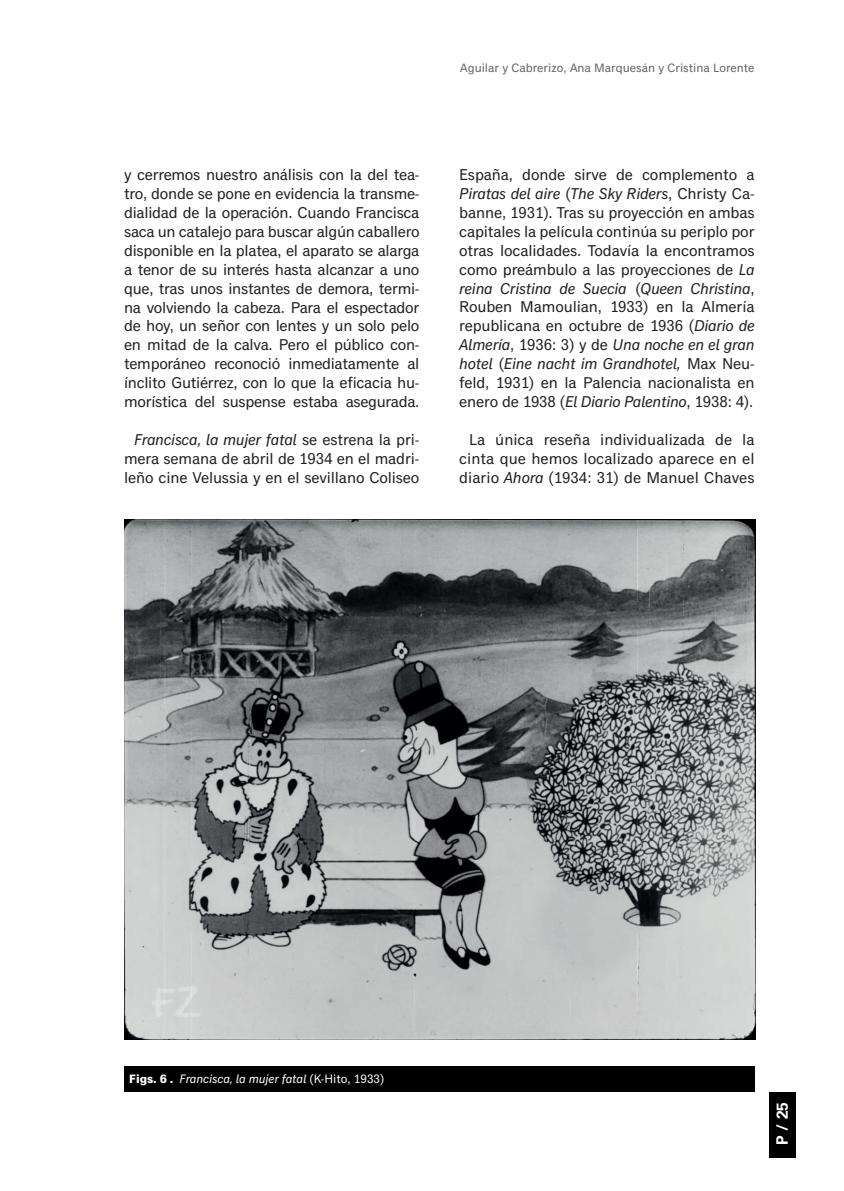
<style>
.page{position:relative;width:844px;height:1191px;background:#fff}
.page>*{position:absolute;margin:0;border:0;box-sizing:border-box;transform-origin:0 0}
.t1{font:15.75px/18.9px "Classic Grotesque Pro";letter-spacing:-.01em;color:#231f20;text-align:justify}
.t2{font:700 15.75px "Univers LT Std";color:#fff}
.t3{font:12.25px "Classic Grotesque Pro";color:#636366}
.t4{font:italic 12.25px "Classic Grotesque Pro";color:#fff}
.s1{font-style:italic}
.s2{font-weight:700;font-style:normal}
.s3{font-style:normal}
</style>
<div class="page">
<div style="left:768px;top:1092px;width:27px;height:65px;background:#000001"></div>
<img style="left:124px;top:520px;width:631px;height:520px">
<div style="left:124px;top:1066px;width:630px;height:25px;background:#000001"></div>
<p class="t1" style="left:124px;top:166px;width:297px">y cerremos nuestro análisis con la del tea&shy;tro, donde se pone en evidencia la transme&shy;dialidad de la operación. Cuando Francisca saca un catalejo para buscar algún caballero disponible en la platea, el aparato se alarga a tenor de su interés hasta alcanzar a uno que, tras unos instantes de demora, termi&shy;na volviendo la cabeza. Para el espectador de hoy, un señor con lentes y un solo pelo en mitad de la calva. Pero el público con&shy;temporáneo reconoció inmediatamente al ínclito Gutiérrez, con lo que la eficacia hu&shy;morística del suspense estaba asegurada.</p>
<p class="t1" style="left:124px;top:431px;width:297px;text-indent:10px"><span class="s1">Francisca, la mujer fatal</span> se estrena la pri&shy;mera semana de abril de 1934 en el madri&shy;leño cine Velussia y en el sevillano Coliseo</p>
<p class="t3" style="left:460px;top:61px;width:296px">Aguilar y Cabrerizo, Ana Marquesán y Cristina Lorente</p>
<p class="t1" style="left:459px;top:166px;width:297px">España, donde sirve de complemento a <span class="s1">Piratas del aire</span> (<span class="s1">The Sky Riders</span>, Christy Ca&shy;banne, 1931). Tras su proyección en ambas capitales la película continúa su periplo por otras localidades. Todavía la encontramos como preámbulo a las proyecciones de <span class="s1">La reina Cristina de Suecia</span> (<span class="s1">Queen Christina</span>, Rouben Mamoulian, 1933) en la Almería republicana en octubre de 1936 (<span class="s1">Diario de Almería</span>, 1936: 3) y de <span class="s1">Una noche en el gran hotel</span> (<span class="s1">Eine nacht im Grandhotel,</span> Max Neu&shy;feld, 1931) en la Palencia nacionalista en enero de 1938 (<span class="s1">El Diario Palentino</span>, 1938: 4).</p>
<p class="t1" style="left:459px;top:431px;width:297px;text-indent:10px">La única reseña individualizada de la cinta que hemos localizado aparece en el diario <span class="s1">Ahora</span> (1934: 31) de Manuel Chaves</p>
<p class="t4" style="left:129px;top:1072px;width:256px"><span class="s2">Figs. 6 .</span> Francisca, la mujer fatal <span class="s3">(K-Hito, 1933)</span></p>
<p class="t2" style="left:772px;top:1144px;width:44px;rotate:-90deg">P / 25</p>
</div>
